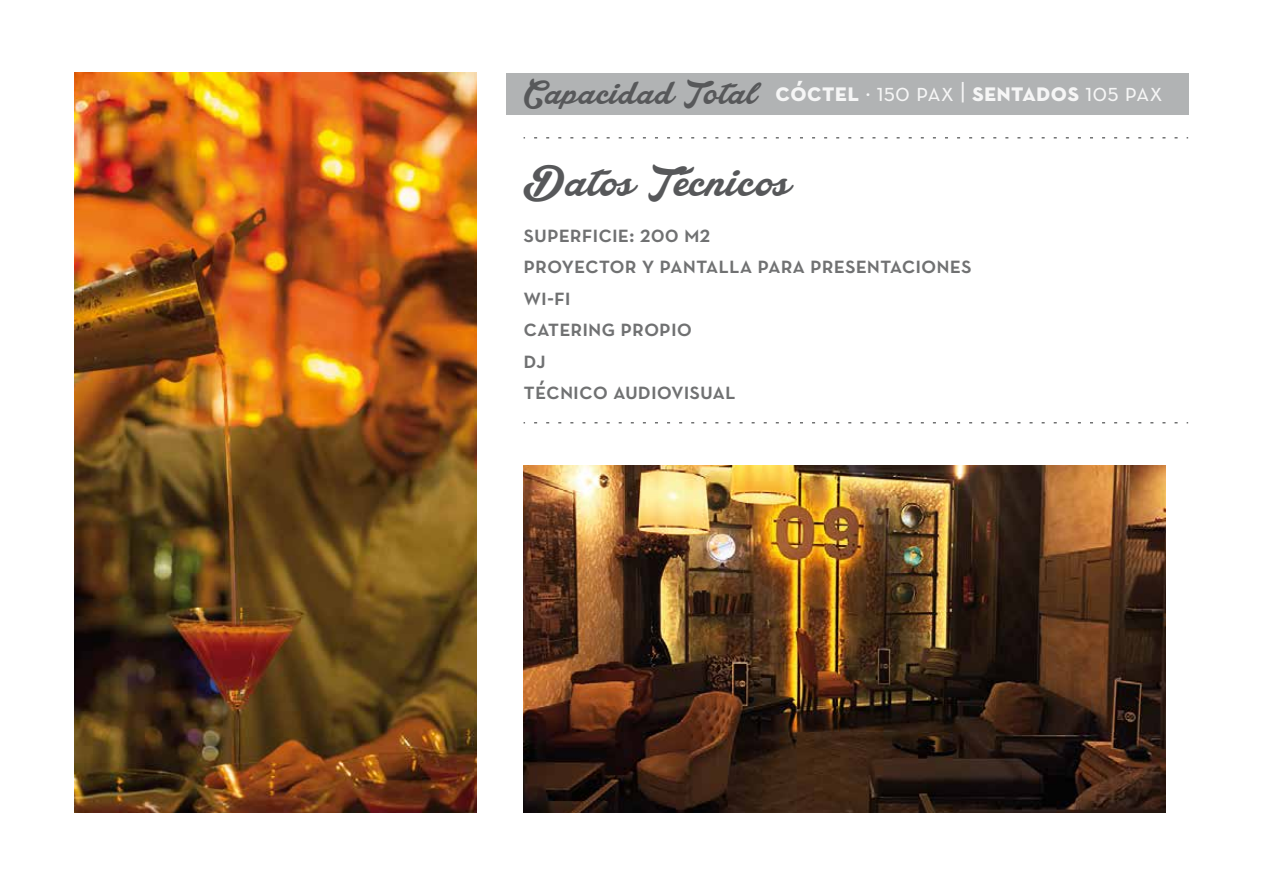
<style>
.page{position:relative;width:1263px;height:893px;background:#fff}
.page>*{position:absolute;margin:0;border:0;box-sizing:border-box;transform-origin:0 0}
.t1{font:46.35px "Lakesight Personal Use Only";color:#57585a}
.t2{font:36px "Lakesight Personal Use Only";color:#57585a}
.t3{font:25.95px "Neutra Text Bold SC";color:#f6f6f6}
.t4{font:24px/31.5px "Neutra Text Demi SC";color:#707172}
.s1{font-family:"Neutra Text Book SC"}
</style>
<div class="page">
<div style="left:506px;top:73px;width:682px;height:42px;background:#b1b3b4"></div>
<svg style="left:534px;top:137px;width:654px;height:2px"></svg>
<svg style="left:534px;top:422px;width:654px;height:1px"></svg>
<img style="left:74px;top:73px;width:402px;height:739px">
<img style="left:524px;top:465px;width:641px;height:347px">
<h2 class="t2" style="left:524px;top:70px;width:235px">Capacidad Total</h2>
<p class="t3" style="left:775px;top:76px;width:389px">cóctel <span class="s1">· 150 pax |</span> sentados <span class="s1">105 pax</span></p>
<h1 class="t1" style="left:524px;top:153px;width:273px">Datos Técnicos</h1>
<p class="t4" style="left:524px;top:217px;width:450px">superficie: 200 m2<br>proyector y pantalla para presentaciones wi-fi<br>catering propio<br>dj<br>técnico audiovisual</p>
</div>
